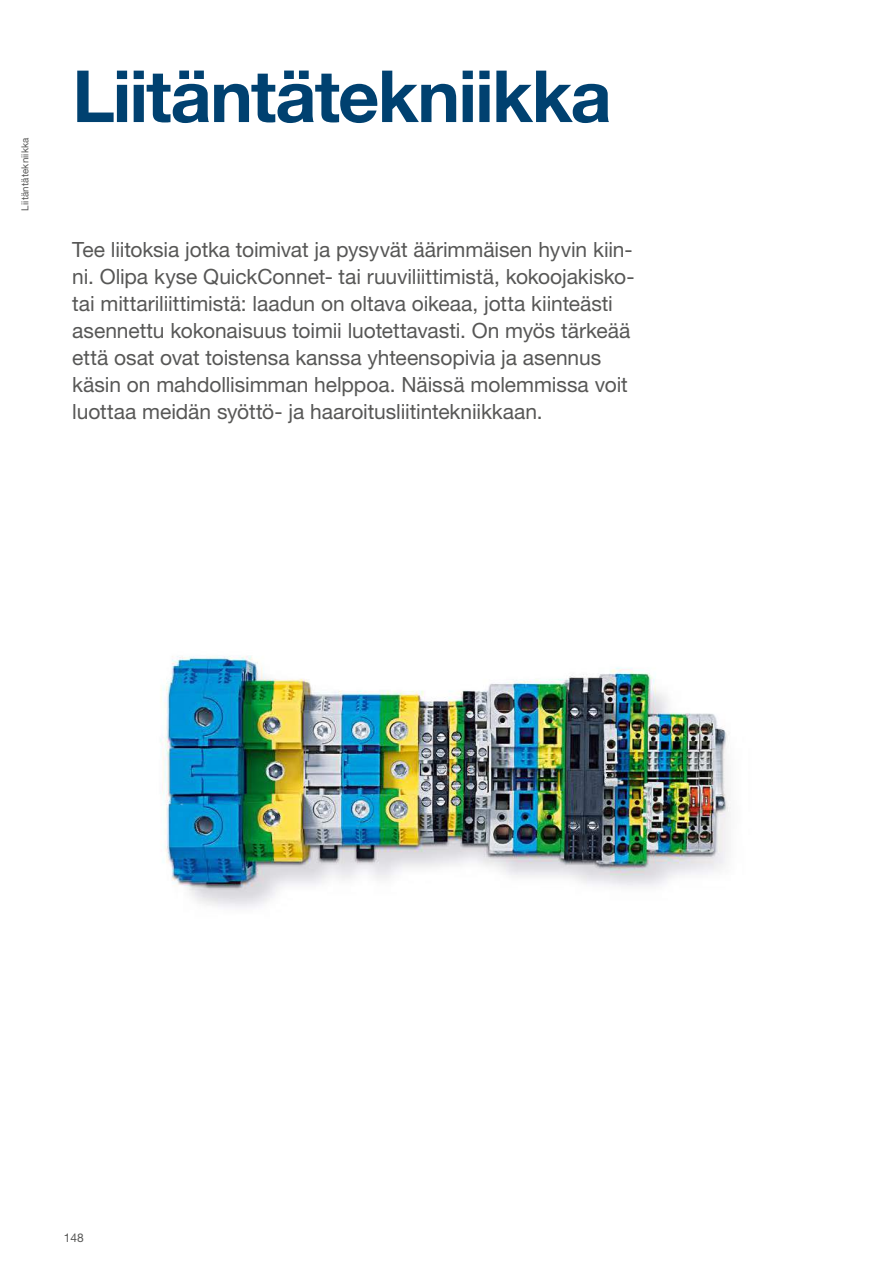
<style>
.page{position:relative;width:893px;height:1263px;background:#fff}
.page>*{position:absolute;margin:0;border:0;box-sizing:border-box;transform-origin:0 0}
.t1{font:700 72px "Helvetica Neue LTW1 G";letter-spacing:-.025em;color:#004170}
.t2{font:21px/27px "Helvetica Neue LTW1 G";letter-spacing:-.005em;color:#575756}
.t3{font:12px "Helvetica Neue LTW1 G";color:#575756}
.t4{font:9.75px "Helvetica Neue LTW1 G";letter-spacing:.02em;color:#575756}
</style>
<div class="page">
<img style="left:160px;top:656px;width:571px;height:252px">
<p class="t4" style="left:19px;top:211px;width:75px;rotate:-90deg">Liitäntätekniikka</p>
<h1 class="t1" style="left:72px;top:52px;width:541px">Liitäntätekniikka</h1>
<p class="t2" style="left:72px;top:236px;width:564px">Tee liitoksia jotka toimivat ja pysyvät äärimmäisen hyvin kiin&shy;ni. Olipa kyse QuickConnet- tai ruuviliittimistä, kokoojakisko&shy;tai mittariliittimistä: laadun on oltava oikeaa, jotta kiinteästi asennettu kokonaisuus toimii luotettavasti. On myös tärkeää että osat ovat toistensa kanssa yhteensopivia ja asennus käsin on mahdollisimman helppoa. Näissä molemmissa voit luottaa meidän syöttö- ja haaroitusliitintekniikkaan.</p>
<p class="t3" style="left:64px;top:1230px;width:22px">148</p>
</div>
